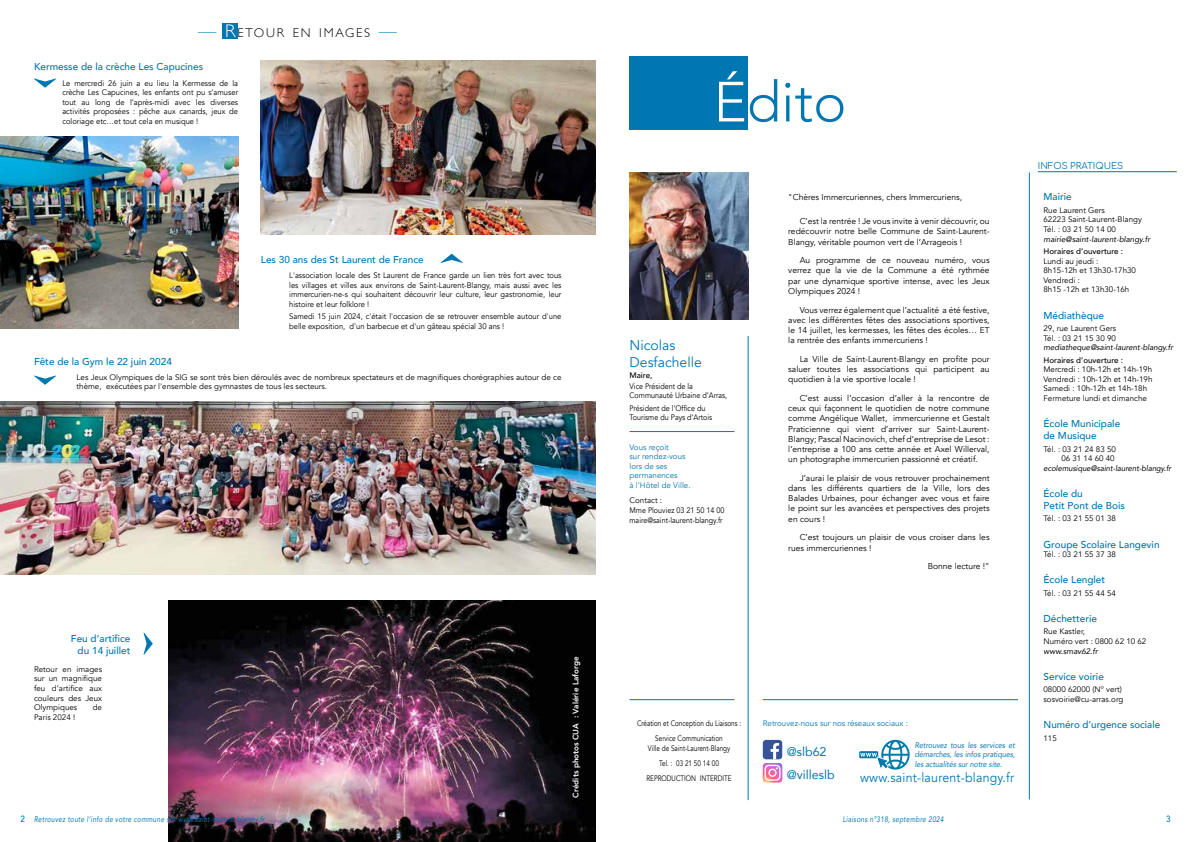
<style>
.page{position:relative;width:1191px;height:842px;background:#fff}
.page>*{position:absolute;margin:0;border:0;box-sizing:border-box;transform-origin:0 0}
.t1{font:300 56px "Avenir";color:#0077b0}
.t2{font:14px/16.8px "Avenir";color:#0077b0}
.t3{font:13px "Avenir";letter-spacing:.015em;color:#0077b0;scale:.95 1}
.t4{font:300 12.7px "Gill Sans";letter-spacing:.145em;color:#000}
.t5{font:12.5px/23.1px "Avenir";color:#0077b0}
.t6{font:500 10px/12px "Avenir";color:#0077b0}
.t7{font:9px "Comfortaa";color:#0077b0}
.t8{font:500 9px "Avenir";color:#0077b0;scale:.9 1}
.t9{font:8.5px/10.2px "Avenir";color:#000;text-align:justify}
.t10{font:8px/9.6px "Avenir";color:#000}
.t11{font:8px/9.6px "Avenir";color:#000;text-align:justify;scale:.95 1}
.t12{font:8px/15.3px "Avenir";color:#000;text-align:center;scale:.8 1}
.t13{font:8px/9.6px "Avenir";color:#0077b0}
.t14{font:italic 8px "Avenir";letter-spacing:.05em;color:#0077b0;scale:.8 1}
.t15{font:8px/9.6px "Avenir";color:#000;scale:.9 1}
.t16{font:italic 8px/9.6px "Avenir";letter-spacing:.05em;color:#0077b0;text-align:justify;scale:.9 1}
.t17{font:italic 8px "Avenir";color:#000}
.t18{font:500 8px "Avenir";color:#000}
.t19{font:italic 8px "Avenir";color:#000;scale:.95 1}
.t20{font:800 8px "Avenir";color:#fff}
.s1{font-size:18.2px;color:#0077b0}
.s2{font-size:18.2px;color:#fff}
.s3{color:#fff}
.s4{font-weight:500;font-style:normal;font-size:9px}
</style>
<div class="page">
<svg style="left:860px;top:740px;width:49px;height:30px"></svg>
<img style="left:629px;top:173px;width:119px;height:147px">
<div style="left:629px;top:56px;width:118px;height:74px;background:#0077b0"></div>
<div style="left:763px;top:740px;width:19px;height:19px;background:#37549a;border-radius:3px"></div>
<svg style="left:763px;top:743px;width:19px;height:40px"></svg>
<hr style="left:629px;top:431px;width:105px;height:1px;background:#0079ad">
<hr style="left:629px;top:699px;width:105px;height:1px;background:#0077b0">
<hr style="left:763px;top:699px;width:255px;height:1px;background:#0077b0">
<hr style="left:748px;top:336px;width:1px;height:464px;background:#0077b0">
<hr style="left:1029px;top:173px;width:1px;height:626px;background:#0077b0">
<hr style="left:1037px;top:171px;width:139px;height:1px;background:#0077b0">
<img style="left:261px;top:60px;width:334px;height:175px">
<img style="left:0;top:136px;width:238px;height:193px">
<svg style="left:34px;top:78px;width:22px;height:10px"></svg>
<svg style="left:34px;top:375px;width:22px;height:10px"></svg>
<svg style="left:441px;top:254px;width:22px;height:9px"></svg>
<img style="left:0;top:402px;width:595px;height:172px">
<img style="left:169px;top:600px;width:426px;height:242px">
<svg style="left:143px;top:633px;width:10px;height:22px"></svg>
<div style="left:222px;top:23px;width:15px;height:15px;background:#0077b0"></div>
<h3 class="t4" style="left:198px;top:23px;width:200px"><span class="s1">—</span> <span class="s2">R</span>ETOUR EN IMAGES <span class="s1">—</span></h3>
<p class="t6" style="left:34px;top:60px;width:171px">Kermesse de la crèche Les Capucines</p>
<p class="t11" style="left:62px;top:78px;width:186px">Le mercredi 26 juin a eu lieu la Kermesse de la crèche Les Capucines, les enfants ont pu s’amuser tout au long de l’après-midi avec les diverses activités proposées : pêche aux canards, jeux de coloriage etc…et tout cela en musique !</p>
<p class="t6" style="left:261px;top:253px;width:164px">Les 30 ans des St Laurent de France</p>
<p class="t11" style="left:289px;top:271px;width:288px">L'association locale des St Laurent de France garde un lien très fort avec tous les villages et villes aux environs de Saint-Laurent-Blangy, mais aussi avec les immercurien-ne-s qui souhaitent découvrir leur culture, leur gastronomie, leur histoire et leur folklore !</p>
<p class="t11" style="left:289px;top:312px;width:288px">Samedi 15 juin 2024, c'était l'occasion de se retrouver ensemble autour d'une belle exposition, d'un barbecue et d'un gâteau spécial 30 ans !</p>
<p class="t6" style="left:34px;top:355px;width:139px">Fête de la Gym le 22 juin 2024</p>
<p class="t10" style="left:77px;top:372px;width:486px">Les Jeux Olympiques de la SIG se sont très bien déroulés avec de nombreux spectateurs et de magnifiques chorégraphies autour de ce thème, exécutées par l'ensemble des gymnastes de tous les secteurs.</p>
<p class="t6" style="left:71px;top:632px;width:61px;text-align:right">Feu d’artifice du 14 juillet</p>
<p class="t10" style="left:34px;top:664px;width:70px;text-align:justify">Retour en images sur un magnifique feu d’artifice aux couleurs des Jeux Olympiques</p>
<p class="t10" style="left:93px;top:703px;width:11px">de</p>
<p class="t10" style="left:34px;top:712px;width:43px">Paris 2024 !</p>
<p class="t20" style="left:569px;top:798px;width:142px;rotate:-90deg">Crédits photos CUA : Valérie Laforge</p>
<h1 class="t1" style="left:713px;top:69px;width:134px"><span class="s3">É</span>dito</h1>
<h2 class="t2" style="left:629px;top:337px;width:74px">Nicolas<br>Desfachelle</h2>
<p class="t18" style="left:629px;top:368px;width:24px">Maire,</p>
<p class="t15" style="left:629px;top:381px;width:110px">Vice Président de la<br>Communauté Urbaine d’Arras,</p>
<p class="t15" style="left:629px;top:403px;width:93px">Président de l’Office du<br>Tourisme du Pays d’Artois</p>
<p class="t13" style="left:629px;top:442px;width:63px">Vous reçoit<br>sur rendez-vous lors de ses permanences<br>à l’Hôtel de Ville.</p>
<p class="t10" style="left:629px;top:496px;width:96px">Contact :<br>Mme Plouviez 03 21 50 14 00 maire@saint-laurent-blangy.fr</p>
<p class="t9" style="left:788px;top:192px;width:175px">"Chères Immercuriennes, chers Immercuriens,</p>
<p class="t9" style="left:788px;top:216px;width:203px;text-indent:11px">C’est la rentrée ! Je vous invite à venir découvrir, ou redécouvrir notre belle Commune de Saint-Laurent-Blangy, véritable poumon vert de l’Arrageois !</p>
<p class="t9" style="left:788px;top:255px;width:203px;text-indent:11px">Au programme de ce nouveau numéro, vous verrez que la vie de la Commune a été rythmée par une dynamique sportive intense, avec les Jeux Olympiques 2024 !</p>
<p class="t9" style="left:788px;top:305px;width:203px;text-indent:11px">Vous verrez également que l’actualité a été festive, avec les différentes fêtes des associations sportives, le 14 juillet, les kermesses, les fêtes des écoles… ET la rentrée des enfants immercuriens !</p>
<p class="t9" style="left:788px;top:354px;width:203px;text-indent:11px">La Ville de Saint-Laurent-Blangy en profite pour saluer toutes les associations qui participent au quotidien à la vie sportive locale !</p>
<p class="t9" style="left:788px;top:393px;width:203px;text-indent:11px">C’est aussi l’occasion d’aller à la rencontre de ceux qui façonnent le quotidien de notre commune comme Angélique Wallet, immercurienne et Gestalt Praticienne qui vient d’arriver sur Saint-Laurent-Blangy; Pascal Nacinovich, chef d’entreprise de Lesot : l’entreprise a 100 ans cette année et Axel Willerval, un photographe immercurien passionné et créatif.</p>
<p class="t9" style="left:788px;top:473px;width:203px;text-indent:11px">J’aurai le plaisir de vous retrouver prochainement dans les différents quartiers de la Ville, lors des Balades Urbaines, pour échanger avec vous et faire le point sur les avancées et perspectives des projets en cours !</p>
<p class="t9" style="left:788px;top:532px;width:203px;text-indent:11px">C’est toujours un plaisir de vous croiser dans les rues immercuriennes !</p>
<p class="t9" style="left:927px;top:561px;width:63px">Bonne lecture !"</p>
<p class="t12" style="left:637px;top:716px;width:132px">Création et Conception du Liaisons :<br>Service Communication</p>
<p class="t12" style="left:646px;top:740px;width:108px">Ville de Saint-Laurent-Blangy<br>Tel. : 03 21 50 14 00<br>REPRODUCTION INTERDITE</p>
<p class="t13" style="left:763px;top:719px;width:147px">Retrouvez-nous sur nos réseaux sociaux :</p>
<h3 class="t5" style="left:786px;top:740px;width:50px">@slb62 @villeslb</h3>
<p class="t16" style="left:914px;top:740px;width:113px">Retrouvez tous les services et démarches, les infos pratiques, les actualités sur notre site.</p>
<h3 class="t3" style="left:860px;top:770px;width:164px">www.saint-laurent-blangy.fr</h3>
<p class="t7" style="left:1037px;top:158px;width:87px">INFOS PRATIQUES</p>
<p class="t6" style="left:1043px;top:190px;width:30px">Mairie</p>
<p class="t10" style="left:1043px;top:205px;width:100px">Rue Laurent Gers<br>62223 Saint-Laurent-Blangy<br>Tél. : 03 21 50 14 00</p>
<p class="t17" style="left:1043px;top:234px;width:108px">mairie@saint-laurent-blangy.fr</p>
<p class="t18" style="left:1043px;top:244px;width:81px">Horaires d’ouverture :</p>
<p class="t10" style="left:1043px;top:256px;width:94px">Lundi au jeudi :<br>8h15-12h et 13h30-17h30<br>Vendredi :<br>8h15 -12h et 13h30-16h</p>
<p class="t6" style="left:1043px;top:308px;width:62px">Médiathèque</p>
<p class="t10" style="left:1043px;top:324px;width:74px">29, rue Laurent Gers<br>Tél. : 03 21 15 30 90</p>
<p class="t17" style="left:1043px;top:342px;width:131px">mediatheque@saint-laurent-blangy.fr</p>
<p class="t18" style="left:1043px;top:353px;width:81px">Horaires d’ouverture :</p>
<p class="t10" style="left:1043px;top:365px;width:110px">Mercredi : 10h-12h et 14h-19h<br>Vendredi : 10h-12h et 14h-19h<br>Samedi : 10h-12h et 14h-18h<br>Fermeture lundi et dimanche</p>
<p class="t6" style="left:1043px;top:417px;width:78px">École Municipale de Musique</p>
<p class="t10" style="left:1043px;top:444px;width:74px;text-align:right">Tél. : 03 21 24 83 50<br>06 31 14 60 40</p>
<p class="t19" style="left:1043px;top:463px;width:136px">ecolemusique@saint-laurent-blangy.fr</p>
<p class="t6" style="left:1043px;top:487px;width:83px">École du<br>Petit Pont de Bois</p>
<p class="t10" style="left:1043px;top:514px;width:74px">Tél. : 03 21 55 01 38</p>
<p class="t6" style="left:1043px;top:538px;width:117px">Groupe Scolaire Langevin</p>
<p class="t10" style="left:1043px;top:550px;width:74px">Tél. : 03 21 55 37 38</p>
<p class="t6" style="left:1043px;top:573px;width:63px">École Lenglet</p>
<p class="t10" style="left:1043px;top:588px;width:74px">Tél. : 03 21 55 44 54</p>
<p class="t6" style="left:1043px;top:612px;width:55px">Déchetterie</p>
<p class="t10" style="left:1043px;top:627px;width:104px">Rue Kastler,<br>Numéro vert : 0800 62 10 62</p>
<p class="t17" style="left:1043px;top:646px;width:56px">www.smav62.fr</p>
<p class="t6" style="left:1043px;top:670px;width:62px">Service voirie</p>
<p class="t10" style="left:1043px;top:685px;width:81px">08000 62000 (N° vert) sosvoirie@cu-arras.org</p>
<p class="t6" style="left:1043px;top:718px;width:118px">Numéro d’urgence sociale</p>
<p class="t10" style="left:1043px;top:733px;width:15px">115</p>
<p class="t14" style="left:20px;top:814px;width:307px"><span class="s4">2</span> Retrouvez toute l’info de votre commune sur www.saint-laurent-blangy.fr</p>
<p class="t14" style="left:842px;top:814px;width:128px">Liaisons n°318, septembre 2024</p>
<p class="t8" style="left:1166px;top:811px;width:7px">3</p>
</div>
